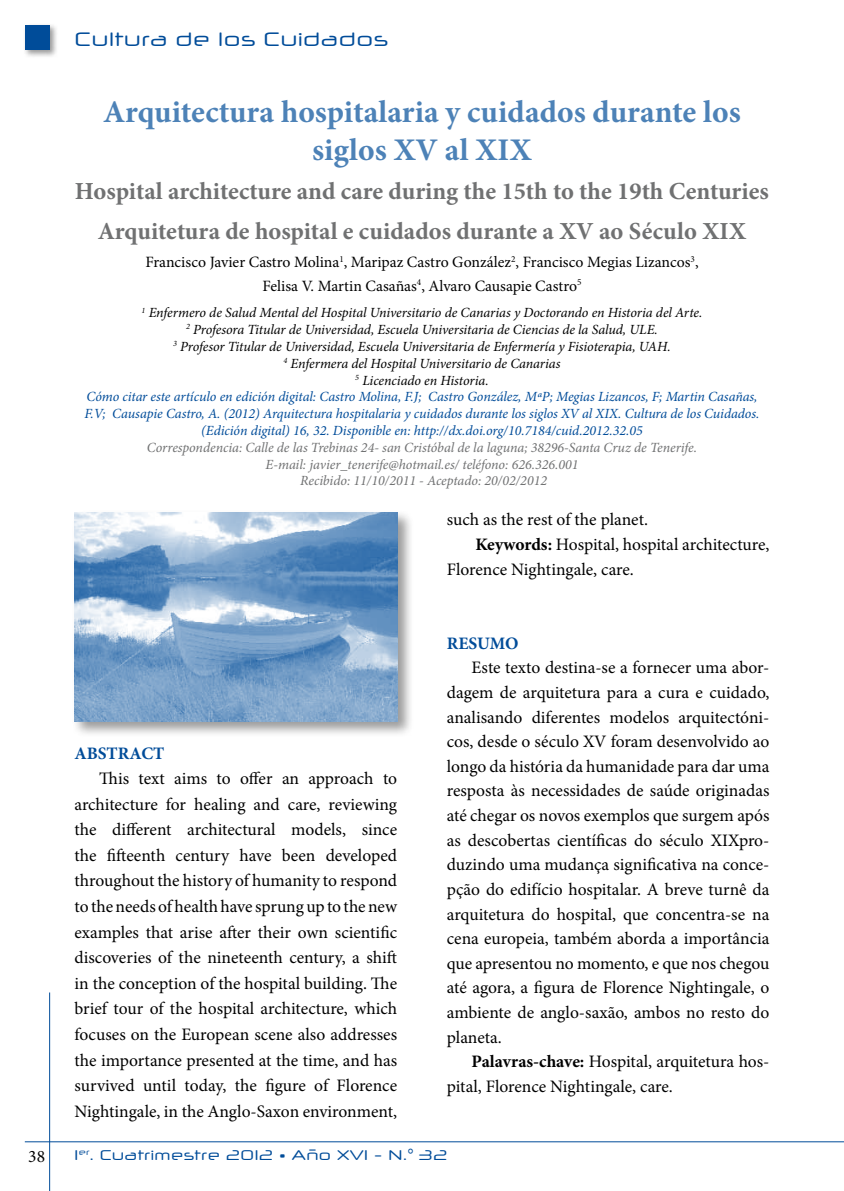
<style>
.page{position:relative;width:844px;height:1191px;background:#fff}
.page>*{position:absolute;margin:0;border:0;box-sizing:border-box;transform-origin:0 0}
.t1{font:700 31.5px/37.8px "Minion Pro";color:#4d82b7;text-align:center}
.t2{font:700 24.5px/39.4px "Minion Pro";color:#707172;text-align:center}
.t3{font:19.25px "Neuropol X Free";color:#004c99}
.t4{font:17.5px/24.7px "Minion Pro";color:#000;text-align:justify}
.t5{font:700 17.5px "Minion Pro";color:#004c99}
.t6{font:15.75px/23.1px "Minion Pro";color:#000;text-align:center}
.t7{font:italic 14px/16.8px "Minion Pro";letter-spacing:-.005em;color:#000;text-align:center}
.t8{font:italic 14px/16.8px "Minion Pro";letter-spacing:-.005em;color:#707172;text-align:center}
.t9{font:14px "Neuropol X Free";color:#004c99}
.s1{color:#004c99}
.s2{font-weight:700}
</style>
<div class="page">
<hr style="left:49px;top:992px;width:1px;height:199px;background:#004c99">
<hr style="left:25px;top:1141px;width:818px;height:1px;background:#004c99">
<div style="left:23px;top:23px;width:36px;height:36px;background:#000;opacity:.4"></div>
<div style="left:25px;top:25px;width:25px;height:25px;background:#004c99"></div>
<div style="left:72px;top:510px;width:341px;height:227px;background:#000;opacity:.4"></div>
<img style="left:74px;top:512px;width:323px;height:209px">
<p class="t4" style="left:28px;top:1144px;width:18px">38</p>
<p class="t3" style="left:74px;top:27px;width:315px">Cultura de los Cuidados</p>
<h1 class="t1" style="left:103px;top:93px;width:639px">Arquitectura hospitalaria y cuidados durante los siglos xv al xix</h1>
<h2 class="t2" style="left:75px;top:171px;width:695px">Hospital architecture and care during the 15th to the 19th Centuries<br>Arquitetura de hospital e cuidados durante a xv ao século xix</h2>
<p class="t6" style="left:145px;top:251px;width:554px">Francisco Javier Castro Molina<sup>1</sup>, Maripaz Castro González<sup>2</sup>, Francisco Megias Lizancos<sup>3</sup>,<br>Felisa V. Martin Casañas<sup>4</sup>, Alvaro Causapie Castro<sup>5</sup></p>
<p class="t7" style="left:84px;top:304px;width:676px"><sup>1</sup> Enfermero de Salud Mental del Hospital Universitario de Canarias y Doctorando en Historia del Arte.<br><sup>2</sup> Profesora Titular de Universidad, Escuela Universitaria de Ciencias de la Salud, ULE.<br><sup>3</sup> Profesor Titular de Universidad, Escuela Universitaria de Enfermería y Fisioterapia, UAH.<br><sup>4</sup> Enfermera del Hospital Universitario de Canarias<br><sup>5</sup> Licenciado en Historia.<br><span class="s1">Cómo citar este artículo en edición digital: Castro Molina, F.J; Castro González, MªP; Megias Lizancos, F; Martin Casañas, F.V; Causapie Castro, A. (2012) Arquitectura hospitalaria y cuidados durante los siglos XV al XIX. Cultura de los Cuidados. (Edición digital) 16, 32. Disponible en: http://dx.doi.org/10.7184/cuid.2012.32.05</span></p>
<p class="t8" style="left:147px;top:439px;width:551px">Correspondencia: Calle de las Trebinas 24- san Cristóbal de la laguna; 38296-Santa Cruz de Tenerife.<br>E-mail: javier_tenerife@hotmail.es/ teléfono: 626.326.001<br>Recibido: 11/10/2011 - Aceptado: 20/02/2012</p>
<p class="t5" style="left:74px;top:740px;width:91px">ABSTRACT</p>
<p class="t4" style="left:74px;top:766px;width:324px;line-height:25.6px;text-indent:25px">This text aims to offer an approach to architecture for healing and care, reviewing the different architectural models, since the fifteenth century have been developed throughout the history of humanity to respond to the needs of health have sprung up to the new examples that arise after their own scientific discoveries of the nineteenth century, a shift in the conception of the hospital building. The brief tour of the hospital architecture, which focuses on the European scene also addresses the importance presented at the time, and has survived until today, the figure of Florence Nightingale, in the Anglo-Saxon environment,</p>
<p class="t4" style="left:446px;top:507px;width:203px">such as the rest of the planet.</p>
<p class="t4" style="left:475px;top:532px;width:295px"><span class="s2">Keywords:</span> Hospital, hospital architecture,</p>
<p class="t4" style="left:446px;top:557px;width:188px">Florence Nightingale, care.</p>
<p class="t5" style="left:446px;top:630px;width:73px">RESUMO</p>
<p class="t4" style="left:446px;top:655px;width:324px;text-indent:25px">Este texto destina-se a fornecer uma abor&shy;dagem de arquitetura para a cura e cuidado, analisando diferentes modelos arquitectóni&shy;cos, desde o século XV foram desenvolvido ao longo da história da humanidade para dar uma resposta às necessidades de saúde originadas até chegar os novos exemplos que surgem após as descobertas científicas do século XIXpro&shy;duzindo uma mudança significativa na conce&shy;pção do edifício hospitalar. A breve turnê da arquitetura do hospital, que concentra-se na cena europeia, também aborda a importância que apresentou no momento, e que nos chegou até agora, a figura de Florence Nightingale, o ambiente de anglo-saxão, ambos no resto do planeta.</p>
<p class="t4" style="left:446px;top:1049px;width:324px;text-indent:25px"><span class="s2">Palavras-chave:</span> Hospital, arquitetura hos&shy;pital, Florence Nightingale, care.</p>
<p class="t9" style="left:74px;top:1146px;width:375px">1<sup>er</sup>. Cuatrimestre 2012 • Año XVI - N.° 32</p>
</div>
